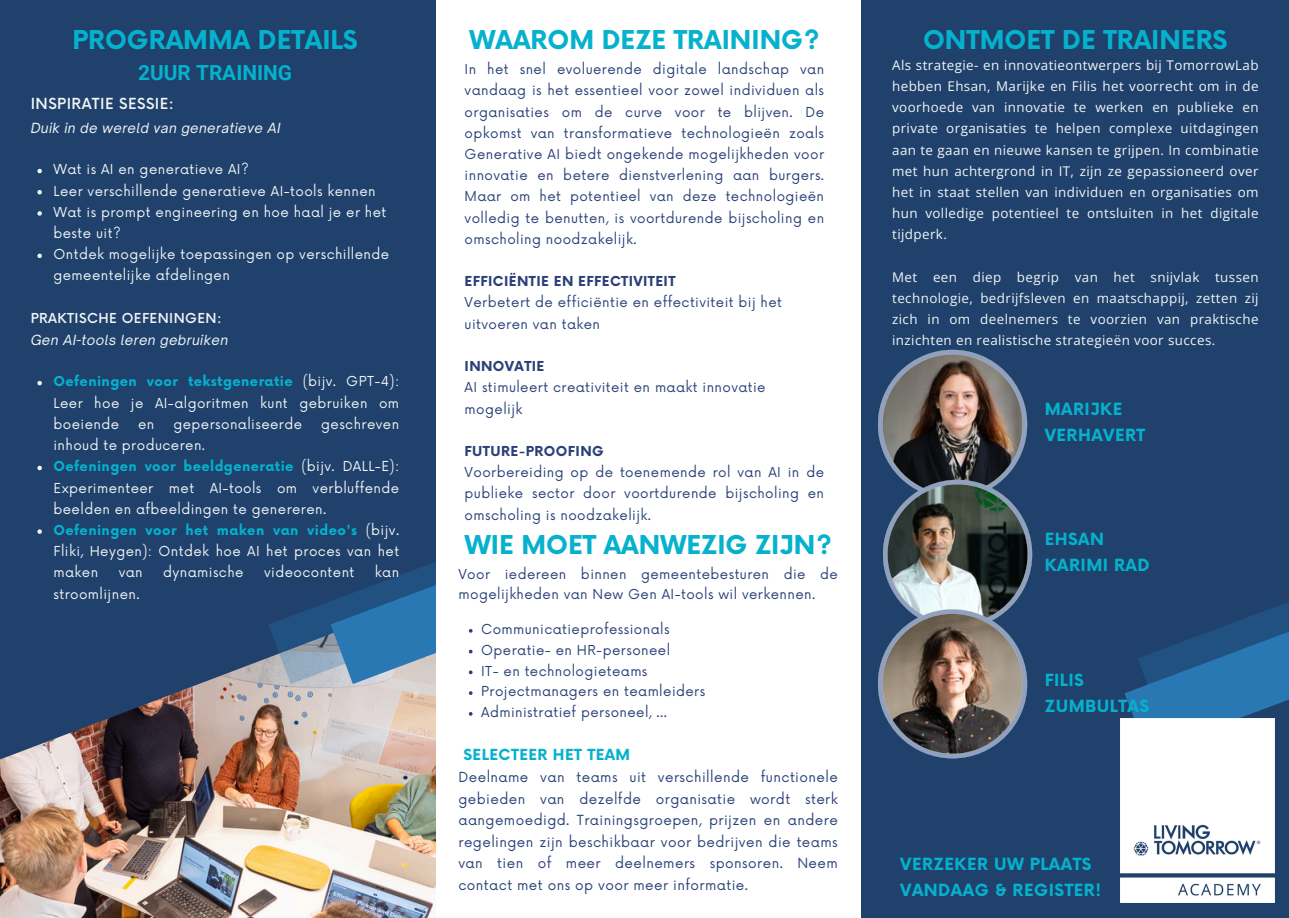
<style>
.page{position:relative;width:1289px;height:918px;background:#fff}
.page>*{position:absolute;margin:0;border:0;box-sizing:border-box;transform-origin:0 0}
.t1{font:700 25.35px "Now";color:#05b1cd}
.t2{font:700 20.85px "Roboto";color:#05b1cd}
.t3{font:700 16.35px/25.8px "Now";letter-spacing:.03em;color:#05b1cd}
.t4{font:500 14.85px "Now";letter-spacing:.03em;color:#f1f5f6}
.t5{font:700 14.85px "Now";letter-spacing:.03em;color:#05b1cd}
.t6{font:13.5px/21.5px "Now";letter-spacing:.03em;color:#2a4178;text-align:justify}
.t7{font:13.35px/21.1px "Now";letter-spacing:.03em;color:#2a4178}
.t8{font:13.35px/21.1px "Now";letter-spacing:.03em;color:#f1f5f6;text-align:justify}
.t9{font:13.35px/21.1px "Open Sans";letter-spacing:.03em;color:#f1f5f6;text-align:justify}
.t10{font:italic 13.35px "Open Sauce One";letter-spacing:.03em;color:#f1f5f6}
.t11{font:700 13.35px "Now";letter-spacing:.03em;color:#2a4178}
.t12{font:500 13.35px "Now";letter-spacing:.03em;color:#f1f5f6}
.s1{font-weight:700;color:#05b1cd}
</style>
<div class="page">
<div style="left:0;top:0;width:1288px;height:918px;background:#1f416b"></div>
<img style="left:0;top:669px;width:436px;height:249px">
<svg style="left:238px;top:661px;width:22px;height:35px"></svg>
<svg style="left:260px;top:562px;width:176px;height:174px"></svg>
<svg style="left:1124px;top:602px;width:164px;height:203px"></svg>
<div style="left:436px;top:0;width:424px;height:918px;background:#fff"></div>
<img style="left:1120px;top:718px;width:153px;height:185px">
<img style="left:878px;top:350px;width:154px;height:408px">
<svg style="left:469px;top:629px;width:3px;height:4px"></svg>
<svg style="left:469px;top:670px;width:3px;height:4px"></svg>
<svg style="left:469px;top:691px;width:3px;height:4px"></svg>
<svg style="left:469px;top:712px;width:3px;height:4px"></svg>
<svg style="left:37px;top:169px;width:5px;height:4px"></svg>
<svg style="left:37px;top:190px;width:5px;height:4px"></svg>
<svg style="left:37px;top:211px;width:5px;height:5px"></svg>
<svg style="left:37px;top:254px;width:5px;height:4px"></svg>
<svg style="left:37px;top:381px;width:5px;height:4px"></svg>
<svg style="left:37px;top:466px;width:5px;height:4px"></svg>
<svg style="left:37px;top:529px;width:5px;height:5px"></svg>
<p class="t1" style="left:72px;top:26px;width:287px">PROGRAMMA DETAILS</p>
<p class="t2" style="left:138px;top:61px;width:155px">2UUR TRAINING</p>
<p class="t4" style="left:31px;top:95px;width:145px">INSPIRATIE SESSIE:</p>
<h1 class="t10" style="left:31px;top:120px;width:251px">Duik in de wereld van generatieve AI</h1>
<p class="t8" style="left:53px;top:160px;width:197px">Wat is AI en generatieve AI?</p>
<p class="t8" style="left:53px;top:181px;width:324px">Leer verschillende generatieve AI-tools kennen</p>
<p class="t8" style="left:53px;top:202px;width:334px">Wat is prompt engineering en hoe haal je er het beste uit?</p>
<p class="t8" style="left:53px;top:244px;width:337px">Ontdek mogelijke toepassingen op verschillende gemeentelijke afdelingen</p>
<p class="t12" style="left:31px;top:311px;width:192px">PRAKTISCHE OEFENINGEN:</p>
<p class="t10" style="left:31px;top:332px;width:199px">Gen AI-tools leren gebruiken</p>
<p class="t8" style="left:53px;top:372px;width:347px"><span class="s1">Oefeningen voor tekstgeneratie</span> (bijv. GPT-4):<br>Leer hoe je AI-algoritmen kunt gebruiken om boeiende</p>
<p class="t8" style="left:138px;top:414px;width:18px">en</p>
<p class="t8" style="left:173px;top:414px;width:130px">gepersonaliseerde</p>
<p class="t8" style="left:321px;top:414px;width:80px">geschreven</p>
<p class="t8" style="left:53px;top:435px;width:153px">inhoud te produceren.</p>
<p class="t8" style="left:53px;top:457px;width:347px"><span class="s1">Oefeningen voor beeldgeneratie</span> (bijv. DALL-E):<br>Experimenteer met AI-tools om verbluffende beelden en afbeeldingen te genereren.</p>
<p class="t8" style="left:53px;top:520px;width:347px"><span class="s1">Oefeningen voor het maken van video's</span> (bijv.<br>Fliki, Heygen): Ontdek hoe AI het proces van het maken</p>
<p class="t8" style="left:119px;top:563px;width:26px">van</p>
<p class="t8" style="left:163px;top:563px;width:82px">dynamische</p>
<p class="t8" style="left:264px;top:563px;width:92px">videocontent</p>
<p class="t8" style="left:375px;top:563px;width:26px">kan</p>
<p class="t8" style="left:53px;top:584px;width:88px">stroomlijnen.</p>
<p class="t1" style="left:469px;top:26px;width:351px">WAAROM DEZE TRAINING?</p>
<p class="t1" style="left:922px;top:26px;width:306px">ONTMOET DE TRAINERS</p>
<p class="t7" style="left:464px;top:59px;width:361px;text-align:justify">In het snel evoluerende digitale landschap van vandaag is het essentieel voor zowel individuen als organisaties om de curve voor te blijven. De opkomst van transformatieve technologieën zoals Generative AI biedt ongekende mogelijkheden voor innovatie en betere dienstverlening aan burgers.<br>Maar om het potentieel van deze technologieën volledig te benutten, is voortdurende bijscholing en omscholing noodzakelijk.</p>
<p class="t11" style="left:464px;top:274px;width:212px">EFFICIËNTIE EN EFFECTIVITEIT</p>
<p class="t7" style="left:464px;top:293px;width:319px">Verbetert de efficiëntie en effectiviteit bij het uitvoeren van taken</p>
<h1 class="t11" style="left:464px;top:359px;width:81px">INNOVATIE</h1>
<p class="t7" style="left:464px;top:378px;width:302px">AI stimuleert creativiteit en maakt innovatie mogelijk</p>
<p class="t11" style="left:464px;top:444px;width:141px">FUTURE-PROOFING</p>
<p class="t7" style="left:464px;top:462px;width:361px;text-align:justify">Voorbereiding op de toenemende rol van AI in de publieke sector door voortdurende bijscholing en omscholing is noodzakelijk.</p>
<h2 class="t1" style="left:465px;top:531px;width:368px">WIE MOET AANWEZIG ZIJN?</h2>
<p class="t7" style="left:458px;top:564px;width:381px;line-height:20.7px">Voor iedereen binnen gemeentebesturen die de mogelijkheden van New Gen AI-tools wil verkennen.</p>
<p class="t7" style="left:481px;top:619px;width:190px">Communicatieprofessionals</p>
<p class="t7" style="left:481px;top:640px;width:190px">Operatie- en HR-personeel</p>
<h1 class="t7" style="left:481px;top:661px;width:168px">IT- en technologieteams</h1>
<p class="t7" style="left:481px;top:682px;width:225px">Projectmanagers en teamleiders</p>
<p class="t7" style="left:481px;top:702px;width:187px">Administratief personeel, ...</p>
<p class="t5" style="left:463px;top:747px;width:168px">SELECTEER HET TEAM</p>
<p class="t6" style="left:458px;top:768px;width:381px">Deelname van teams uit verschillende functionele gebieden van dezelfde organisatie wordt sterk aangemoedigd. Trainingsgroepen, prijzen en andere regelingen zijn beschikbaar voor bedrijven die teams van tien of meer deelnemers sponsoren. Neem contact met ons op voor meer informatie.</p>
<p class="t9" style="left:892px;top:54px;width:368px">Als strategie- en innovatieontwerpers bij TomorrowLab hebben Ehsan, Marijke en Filis het voorrecht om in de voorhoede van innovatie te werken en publieke en private organisaties te helpen complexe uitdagingen aan te gaan en nieuwe kansen te grijpen. In combinatie met hun achtergrond in IT, zijn ze gepassioneerd over het in staat stellen van individuen en organisaties om hun volledige potentieel te ontsluiten in het digitale tijdperk.</p>
<h2 class="t9" style="left:892px;top:266px;width:368px">Met een diep begrip van het snijvlak tussen technologie, bedrijfsleven en maatschappij, zetten zij zich in om deelnemers te voorzien van praktische inzichten en realistische strategieën voor succes.</h2>
<h2 class="t3" style="left:1044px;top:398px;width:102px">MARIJKE<br>VERHAVERT</h2>
<p class="t3" style="left:1044px;top:528px;width:106px">EHSAN<br>KARIMI RAD</p>
<h2 class="t3" style="left:1044px;top:669px;width:106px">FILIS<br>ZUMBULTAS</h2>
<p class="t3" style="left:900px;top:853px;width:202px">VERZEKER UW PLAATS<br>VANDAAG &amp; REGISTER!</p>
</div>
